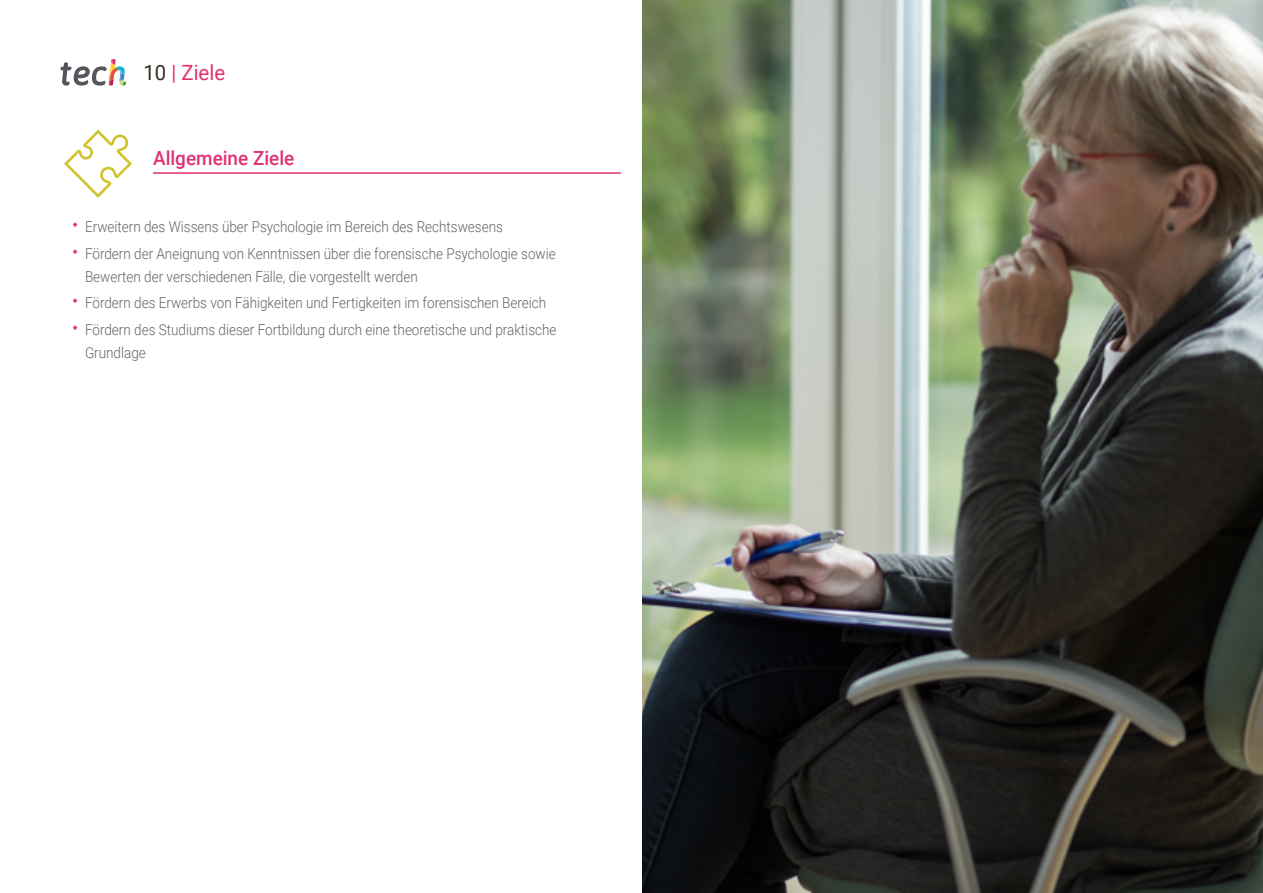
<style>
.page{position:relative;width:1263px;height:893px;background:#fff}
.page>*{position:absolute;margin:0;border:0;box-sizing:border-box;transform-origin:0 0}
.t1{font:21px "Roboto";color:#df316f}
.t2{font:500 19.5px "Roboto";color:#df3174}
.t3{font:300 15px/26.7px "Roboto";color:#61646a;scale:.9 1}
.s1{color:#312e20}
</style>
<div class="page">
<img style="left:642px;top:0;width:621px;height:893px">
<hr style="left:153px;top:173px;width:468px;height:1px;background:#df3174">
<svg style="left:64px;top:130px;width:68px;height:68px"></svg>
<svg style="left:61px;top:59px;width:65px;height:27px"></svg>
<h1 class="t1" style="left:144px;top:57px;width:83px"><span class="s1">10</span> | Ziele</h1>
<h2 class="t2" style="left:153px;top:144px;width:143px">Allgemeine Ziele</h2>
<p class="t3" style="left:85px;top:213px;width:524px">Erweitern des Wissens über Psychologie im Bereich des Rechtswesens<br>Fördern der Aneignung von Kenntnissen über die forensische Psychologie sowie</p>
<p class="t3" style="left:85px;top:262px;width:525px">Bewerten der verschiedenen Fälle, die vorgestellt werden<br>Fördern des Erwerbs von Fähigkeiten und Fertigkeiten im forensischen Bereich<br>Fördern des Studiums dieser Fortbildung durch eine theoretische und praktische</p>
<p class="t3" style="left:85px;top:338px;width:69px">Grundlage</p>
</div>
